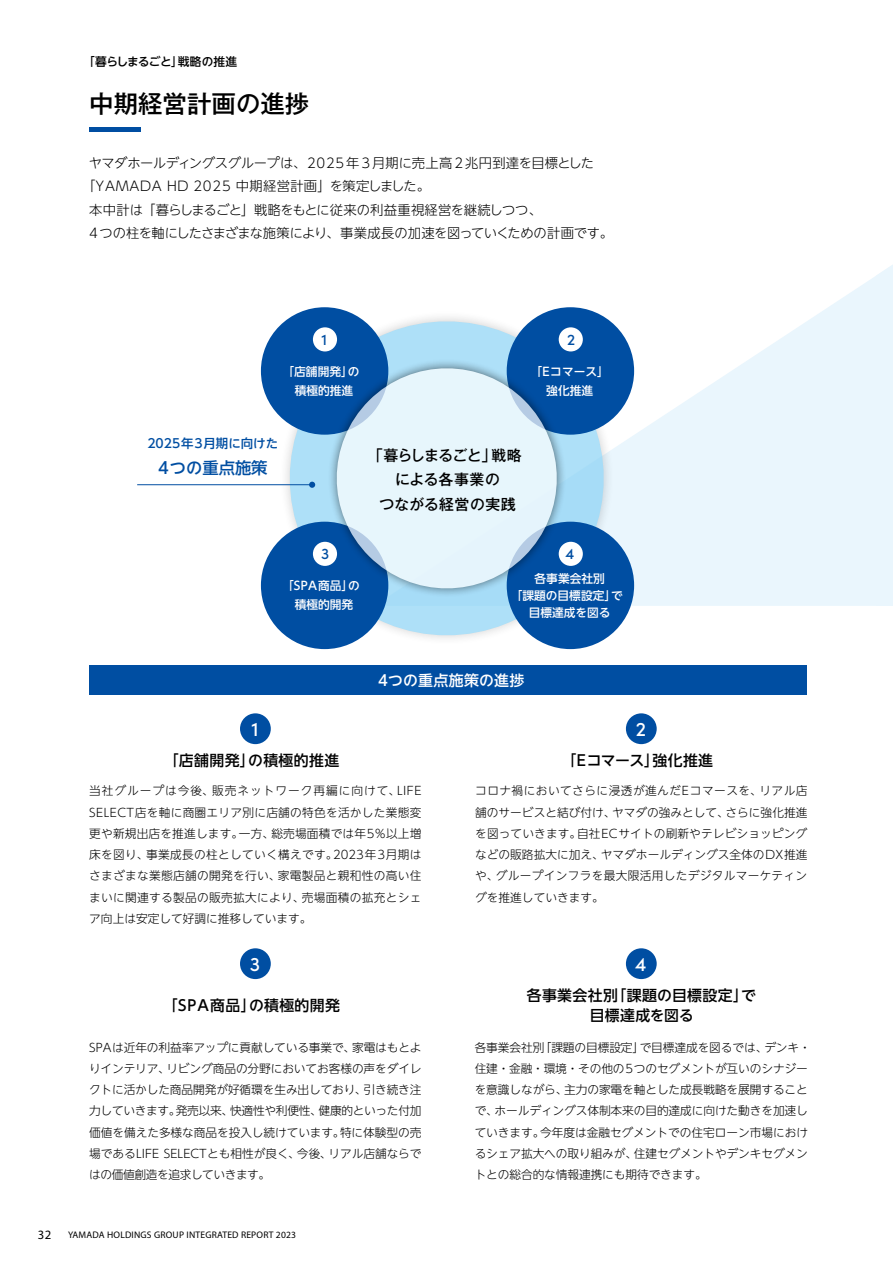
<style>
.page{position:relative;width:893px;height:1263px;background:#fff}
.page>*{position:absolute;margin:0;border:0;box-sizing:border-box;transform-origin:0 0}
.t1{font:500 24.45px "Gothic MB101 Pr 5";color:#000}
.t2{font:500 19.8px "Sofia Pro";color:#fff}
.t3{font:500 16.2px "UD Shin Go NT Pro";color:#004ea2}
.t4{font:500 15.45px "Sofia Pro";color:#004ea2}
.t5{font:500 14.85px/20.2px "UD Shin Go NT Pro";letter-spacing:.025em;color:#000;text-align:center}
.t6{font:500 14.85px/24.5px "Gothic MB101 Pr 5";color:#000;text-align:center}
.t7{font:500 14.85px "UD Shin Go NT Pro";letter-spacing:.015em;color:#fff}
.t8{font:300 13.35px "UD Shin Go NT Pro";letter-spacing:-.015em;color:#000}
.t9{font:300 13.35px "UD Shin Go NT Pro";letter-spacing:.025em;color:#000}
.t10{font:12.75px "Myriad Pro";color:#000}
.t11{font:500 12.45px "UD Shin Go NT Pro";color:#004ea2}
.t12{font:300 11.7px/21.3px "UD Shin Go NT Pro";letter-spacing:-.01em;color:#000;text-align:justify}
.t13{font:500 11.7px/18.8px "UD Shin Go NT Pro";color:#fff;text-align:center}
.t14{font:500 11.7px "UD Shin Go NT Pro";letter-spacing:-.04em;color:#000}
.t15{font:9.6px "Myriad Pro";letter-spacing:.02em;color:#000}
</style>
<div class="page">
<svg style="left:619px;top:265px;width:274px;height:341px;fill:#eaf6fd"></svg>
<div style="left:240px;top:713px;width:31px;height:31px;background:#004ea2;border-radius:50%"></div>
<div style="left:626px;top:713px;width:31px;height:31px;background:#004ea2;border-radius:50%"></div>
<div style="left:240px;top:948px;width:31px;height:31px;background:#004ea2;border-radius:50%"></div>
<div style="left:626px;top:948px;width:31px;height:31px;background:#004ea2;border-radius:50%"></div>
<div style="left:89px;top:665px;width:718px;height:30px;background:#004ea2"></div>
<svg style="left:274px;top:307px;width:345px;height:343px;fill:#aee0f8"></svg>
<div style="left:261px;top:307px;width:127px;height:128px;background:#004ea2;border-radius:50%"></div>
<div style="left:313px;top:327px;width:24px;height:24px;background:#fff;border-radius:50%"></div>
<div style="left:507px;top:307px;width:127px;height:128px;background:#004ea2;border-radius:50%"></div>
<div style="left:559px;top:327px;width:24px;height:24px;background:#fff;border-radius:50%"></div>
<div style="left:261px;top:522px;width:127px;height:127px;background:#004ea2;border-radius:50%"></div>
<div style="left:313px;top:542px;width:24px;height:24px;background:#fff;border-radius:50%"></div>
<div style="left:507px;top:522px;width:127px;height:127px;background:#004ea2;border-radius:50%"></div>
<div style="left:559px;top:542px;width:24px;height:24px;background:#fff;border-radius:50%"></div>
<svg style="left:326px;top:358px;width:241px;height:241px;fill:#e7f6fc"></svg>
<hr style="left:137px;top:484px;width:175px;height:1px;background:#004ea2">
<svg style="left:309px;top:482px;width:6px;height:6px"></svg>
<hr style="left:89px;top:128px;width:51px;height:4px;background:#004ea2">
<p class="t14" style="left:83px;top:52px;width:156px">「暮らしまるごと」戦略の推進</p>
<h1 class="t1" style="left:89px;top:83px;width:222px">中期経営計画の進捗</h1>
<p class="t8" style="left:89px;top:152px;width:507px">ヤマダホールディングスグループは、2025 年 3月期に売上高 2 兆円到達を目標とした</p>
<p class="t9" style="left:82px;top:175px;width:349px">「YAMADA HD 2025 中期経営計画」を策定しました。</p>
<p class="t8" style="left:89px;top:199px;width:454px">本中計は「暮らしまるごと」戦略をもとに従来の利益重視経営を継続しつつ、</p>
<p class="t8" style="left:89px;top:222px;width:525px">4つの柱を軸にしたさまざまな施策により、事業成長の加速を図っていくための計画です。</p>
<h3 class="t4" style="left:321px;top:328px;width:7px">1</h3>
<p class="t13" style="left:283px;top:362px;width:78px">「店舗開発」の積極的推進</p>
<p class="t11" style="left:147px;top:434px;width:132px">2025年3月期に向けた</p>
<h3 class="t3" style="left:158px;top:454px;width:111px">4つの重点施策</h3>
<h3 class="t4" style="left:321px;top:542px;width:10px">3</h3>
<p class="t13" style="left:282px;top:576px;width:79px">「SPA商品」の積極的開発</p>
<h3 class="t4" style="left:567px;top:328px;width:10px">2</h3>
<p class="t13" style="left:531px;top:362px;width:80px">「Eコマース」強化推進</p>
<p class="t6" style="left:368px;top:441px;width:155px">「暮らしまるごと」戦略による各事業の<br>つながる経営の実践</p>
<h3 class="t4" style="left:565px;top:542px;width:10px">4</h3>
<p class="t13" style="left:511px;top:569px;width:113px;line-height:17.1px">各事業会社別<br>「課題の目標設定」で目標達成を図る</p>
<p class="t7" style="left:378px;top:668px;width:148px">4つの重点施策の進捗</p>
<h2 class="t2" style="left:251px;top:714px;width:9px">1</h2>
<h2 class="t2" style="left:636px;top:714px;width:12px">2</h2>
<p class="t5" style="left:164px;top:750px;width:177px">「店舗開発」の積極的推進</p>
<p class="t5" style="left:562px;top:750px;width:153px">「Eコマース」強化推進</p>
<p class="t12" style="left:89px;top:780px;width:334px">当社グループは今後、販売ネットワーク再編に向けて、LIFE SELECT店を軸に商圏エリア別に店舗の特色を活かした業態変更や新規出店を推進します。一方、総売場面積では年5%以上増床を図り、事業成長の柱としていく構えです。2023年3月期はさまざまな業態店舗の開発を行い、家電製品と親和性の高い住まいに関連する製品の販売拡大により、売場面積の拡充とシェア向上は安定して好調に推移しています。</p>
<p class="t12" style="left:475px;top:780px;width:334px">コロナ禍においてさらに浸透が進んだEコマースを、リアル店舗のサービスと結び付け、ヤマダの強みとして、さらに強化推進を図っていきます。自社ECサイトの刷新やテレビショッピングなどの販路拡大に加え、ヤマダホールディングス全体のDX推進や、グループインフラを最大限活用したデジタルマーケティングを推進していきます。</p>
<h2 class="t2" style="left:250px;top:949px;width:12px">3</h2>
<h2 class="t2" style="left:635px;top:949px;width:13px">4</h2>
<p class="t5" style="left:163px;top:995px;width:179px">「SPA商品」の積極的開発</p>
<p class="t5" style="left:527px;top:985px;width:231px">各事業会社別「課題の目標設定」で目標達成を図る</p>
<p class="t12" style="left:89px;top:1036px;width:334px">SPAは近年の利益率アップに貢献している事業で、家電はもとよりインテリア、リビング商品の分野においてお客様の声をダイレクトに活かした商品開発が好循環を生み出しており、引き続き注力していきます。発売以来、快適性や利便性、健康的といった付加価値を備えた多様な商品を投入し続けています。特に体験型の売場であるLIFE SELECTとも相性が良く、今後、リアル店舗ならではの価値創造を追求していきます。</p>
<p class="t12" style="left:475px;top:1036px;width:338px;text-align:left">各事業会社別「課題の目標設定」で目標達成を図るでは、デンキ・住建・金融・環境・その他の5つのセグメントが互いのシナジーを意識しながら、主力の家電を軸とした成長戦略を展開することで、ホールディングス体制本来の目的達成に向けた動きを加速していきます。今年度は金融セグメントでの住宅ローン市場におけるシェア拡大への取り組みが、住建セグメントやデンキセグメントとの総合的な情報連携にも期待できます。</p>
<p class="t10" style="left:38px;top:1226px;width:15px">32</p>
<p class="t15" style="left:68px;top:1228px;width:230px">YAMADA HOLDINGS GROUP INTEGRATED REPORT 2023</p>
</div>
